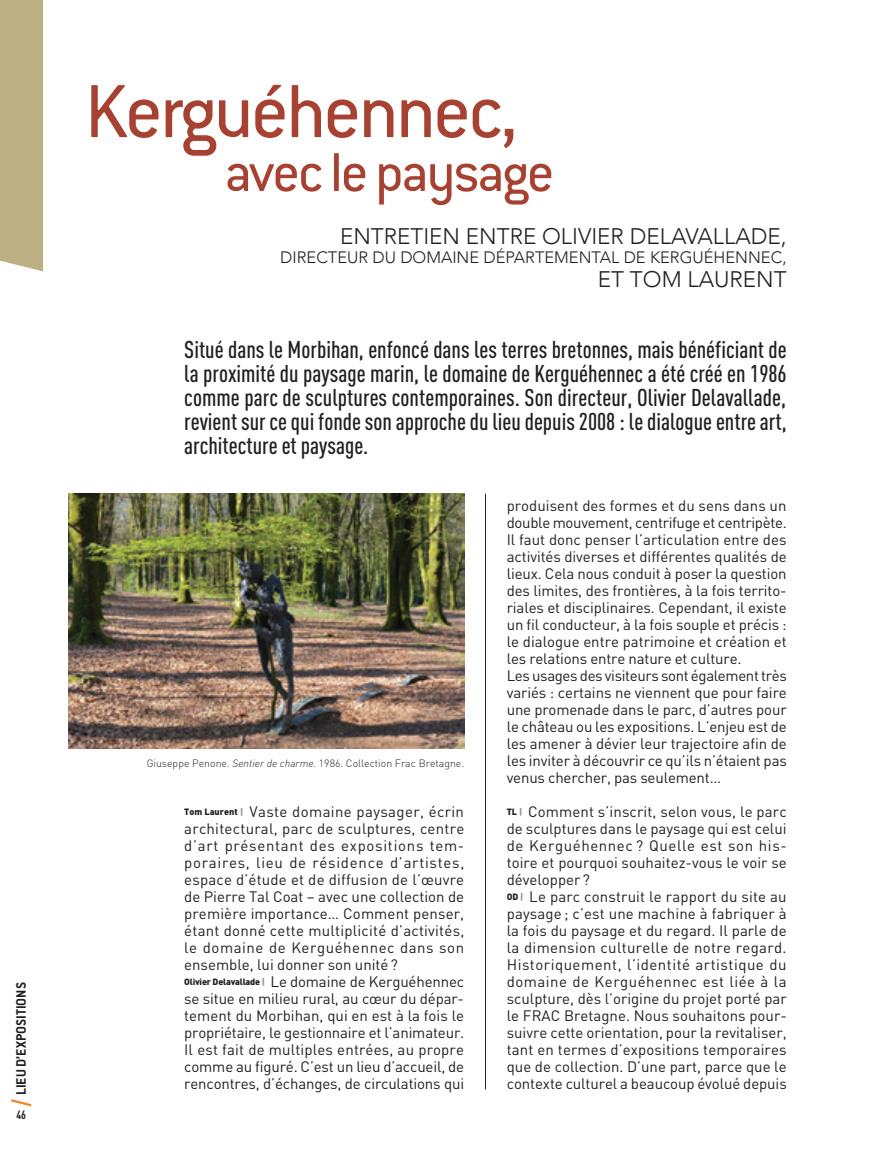
<style>
.page{position:relative;width:893px;height:1149px;background:#fff}
.page>*{position:absolute;margin:0;border:0;box-sizing:border-box;transform-origin:0 0}
.t1{font:82.5px "Conduit ITC";letter-spacing:-.03em;color:#a74131}
.t2{font:60px "Conduit ITC";letter-spacing:-.03em;color:#a74131}
.t3{font:500 24px/24px "DIN Cond";color:#231f20;text-align:justify}
.t4{font:300 22.5px "Avenir";color:#231f20}
.t5{font:300 16.5px "Avenir";color:#231f20}
.t6{font:15px/17px "DIN";color:#231f20}
.t7{font:700 15px "Conduit ITC";color:#231f20}
.t8{font:700 12px "DIN Cond";color:#231f20}
.t9{font:300 10.5px "DIN";color:#231f20}
.s1{font-style:italic}
.s2{font-weight:900;font-size:9px}
.s3{font-weight:900;font-size:9px;color:#939598}
</style>
<div class="page">
<div style="left:0;top:0;width:42px;height:277px;background:#bdaf84"></div>
<svg style="left:11px;top:1099px;width:20px;height:7px"></svg>
<svg style="left:0;top:255px;width:43px;height:22px"></svg>
<hr style="left:485px;top:493px;width:1px;height:596px;background:#231f20">
<img style="left:69px;top:493px;width:395px;height:255px">
<p class="t7" style="left:12px;top:1094px;width:112px;rotate:-90deg">Lieu d’expositions</p>
<p class="t8" style="left:16px;top:1107px;width:11px">46</p>
<h1 class="t1" style="left:85px;top:61px;width:433px">Kerguéhennec,</h1>
<h2 class="t2" style="left:225px;top:136px;width:331px">avec le paysage</h2>
<h3 class="t4" style="left:340px;top:223px;width:448px">ENTRETIEN ENTRE OLIVIER DELAVALLADE,</h3>
<p class="t5" style="left:280px;top:248px;width:508px">DIRECTEUR DU DOMAINE DÉPARTEMENTAL DE KERGUÉHENNEC,</p>
<h3 class="t4" style="left:598px;top:266px;width:190px">ET TOM LAURENT</h3>
<p class="t3" style="left:184px;top:336px;width:604px">Situé dans le Morbihan, enfoncé dans les terres bretonnes, mais bénéficiant de la proximité du paysage marin, le domaine de Kerguéhennec a été créé en 1986 comme parc de sculptures contemporaines. Son directeur, Olivier Delavallade, revient sur ce qui fonde son approche du lieu depuis 2008 : le dialogue entre art, architecture et paysage.</p>
<p class="t9" style="left:147px;top:756px;width:319px">Giuseppe Penone. <span class="s1">Sentier de charme.</span> 1986. Collection Frac Bretagne.</p>
<p class="t6" style="left:184px;top:802px;width:282px"><span class="s2">Tom Laurent</span> <span class="s3">|</span> Vaste domaine paysager, écrin architectural, parc de sculptures, centre d’art présentant des expositions tem&shy;poraires, lieu de résidence d’artistes, espace d’étude et de diffusion de l’œuvre de Pierre Tal Coat – avec une collection de première importance… Comment penser, étant donné cette multiplicité d’activités, le domaine de Kerguéhennec dans son ensemble, lui donner son unité?<br><span class="s2">Olivier Delavallade</span> <span class="s3">|</span> Le domaine de Kerguéhennec se situe en milieu rural, au cœur du dépar&shy;tement du Morbihan, qui en est à la fois le propriétaire, le gestionnaire et l’animateur.<br>Il est fait de multiples entrées, au propre comme au figuré. C’est un lieu d’accueil, de rencontres, d’échanges, de circulations qui</p>
<p class="t6" style="left:507px;top:496px;width:282px">produisent des formes et du sens dans un double mouvement, centrifuge et centripète.<br>Il faut donc penser l’articulation entre des activités diverses et différentes qualités de lieux. Cela nous conduit à poser la question des limites, des frontières, à la fois territo&shy;riales et disciplinaires. Cependant, il existe un fil conducteur, à la fois souple et précis : le dialogue entre patrimoine et création et les relations entre nature et culture.<br>Les usages des visiteurs sont également très variés : certains ne viennent que pour faire une promenade dans le parc, d’autres pour le château ou les expositions. L’enjeu est de les amener à dévier leur trajectoire afin de les inviter à découvrir ce qu’ils n’étaient pas venus chercher, pas seulement…</p>
<p class="t6" style="left:507px;top:802px;width:282px"><span class="s2">TL</span> <span class="s3">|</span> Comment s’inscrit, selon vous, le parc de sculptures dans le paysage qui est celui de Kerguéhennec ? Quelle est son his&shy;toire et pourquoi souhaitez-vous le voir se développer ?<br><span class="s2">OD</span> <span class="s3">|</span> Le parc construit le rapport du site au paysage ; c’est une machine à fabriquer à la fois du paysage et du regard. Il parle de la dimension culturelle de notre regard.<br>Historiquement, l’identité artistique du domaine de Kerguéhennec est liée à la sculpture, dès l’origine du projet porté par le FRAC Bretagne. Nous souhaitons pour&shy;suivre cette orientation, pour la revitaliser, tant en termes d’expositions temporaires que de collection. D’une part, parce que le contexte culturel a beaucoup évolué depuis</p>
</div>
